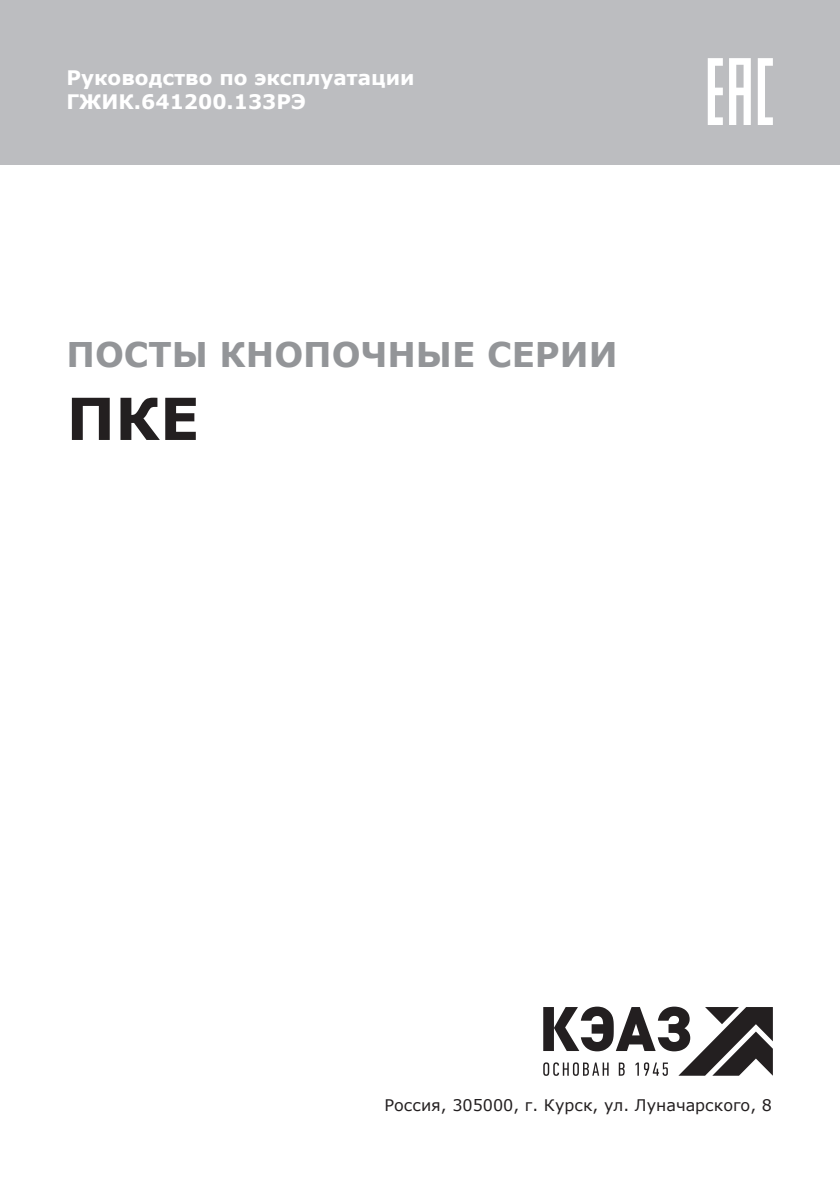
<style>
.page{position:relative;width:840px;height:1191px;background:#fff}
.page>*{position:absolute;margin:0;border:0;box-sizing:border-box;transform-origin:0 0}
.t1{font:700 58px "Verdana";color:#231f20}
.t2{font:700 34px "Verdana";color:#939598}
.t3{font:700 20px/24px "Verdana";color:#fff}
.t4{font:16px "Verdana";color:#231f20}
</style>
<div class="page">
<div style="left:0;top:0;width:839px;height:164px;background:#bcbdc0"></div>
<svg style="left:543px;top:1006px;width:229px;height:69px"></svg>
<svg style="left:707px;top:58px;width:65px;height:67px"></svg>
<p class="t3" style="left:66px;top:66px;width:349px">Руководство по эксплуатации<br>ГЖИК.641200.133РЭ</p>
<h2 class="t2" style="left:66px;top:331px;width:552px">ПОСТЫ КНОПОЧНЫЕ СЕРИИ</h2>
<h1 class="t1" style="left:66px;top:378px;width:134px">ПКЕ</h1>
<p class="t4" style="left:384px;top:1094px;width:389px">Россия, 305000, г. Курск, ул. Луначарского, 8</p>
</div>
